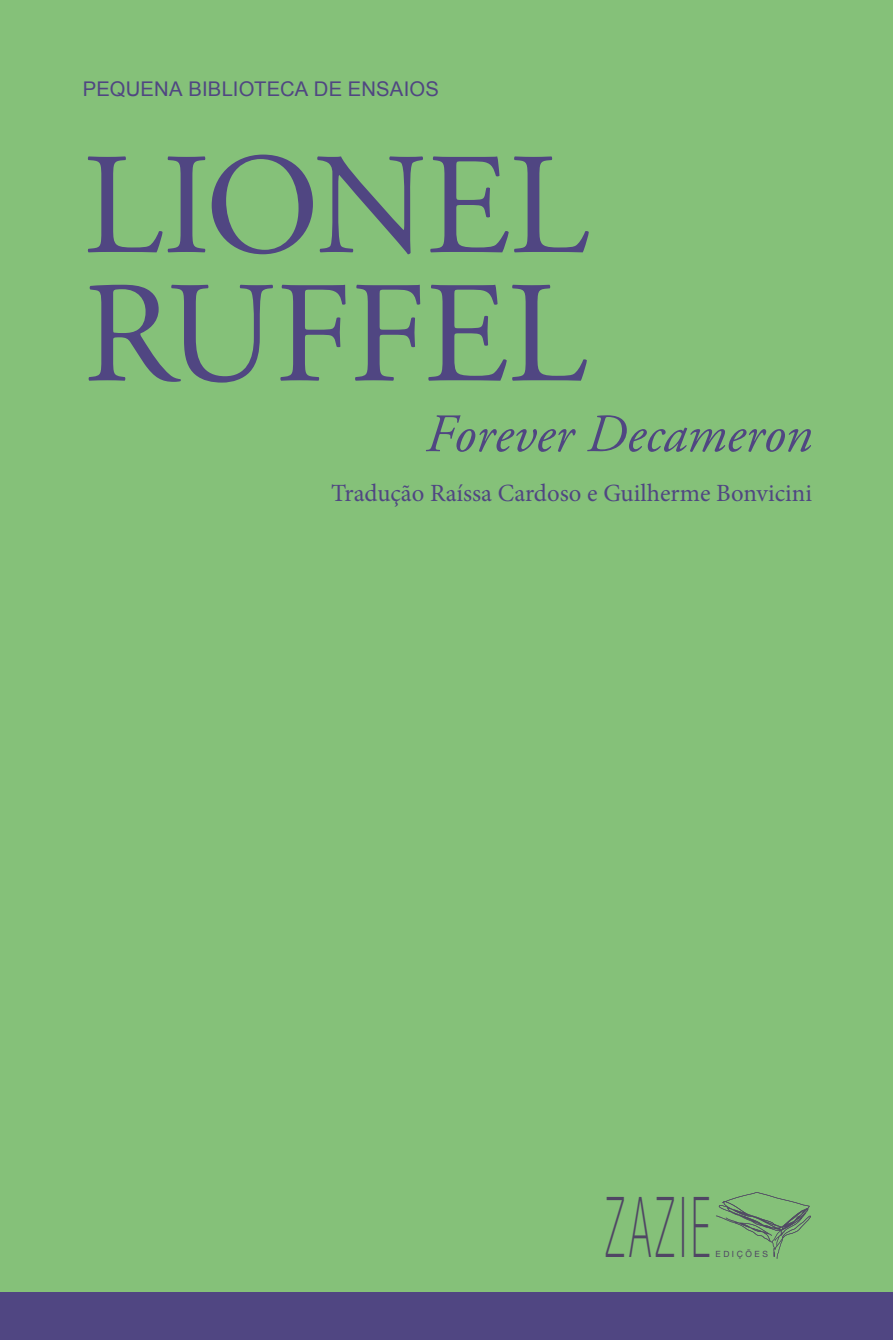
<style>
.page{position:relative;width:893px;height:1340px;background:#fff}
.page>*{position:absolute;margin:0;border:0;box-sizing:border-box;transform-origin:0 0}
.t1{font:144px "Adobe Garamond Pro";letter-spacing:-.015em;color:#504682}
.t2{font:100 condensed 84.15px "Helvetica Neue LT Std";letter-spacing:.1em;color:#504664;scale:.53 1}
.t3{font:italic 54px "Adobe Garamond Pro";color:#504682}
.t4{font:24.75px "Minion Pro";color:#504682}
.t5{font:20.25px "Arial";letter-spacing:.01em;color:#504682}
.t6{font:8.55px "Helvetica Neue LT Std";letter-spacing:.3em;color:#504664}
</style>
<div class="page">
<div style="left:0;top:0;width:893px;height:1339px;background:#85c179"></div>
<svg style="left:716px;top:1192px;width:95px;height:66px"></svg>
<div style="left:0;top:1292px;width:893px;height:47px;background:#504682"></div>
<p class="t5" style="left:83px;top:75px;width:358px">PEQUENA BIBLIOTECA DE ENSAIOS</p>
<p class="t1" style="left:83px;top:120px;width:507px">LIONEL</p>
<p class="t1" style="left:83px;top:248px;width:505px">RUFFEL</p>
<p class="t3" style="left:425px;top:401px;width:388px">Forever Decameron</p>
<p class="t4" style="left:331px;top:476px;width:482px">Tradução Raíssa Cardoso e Guilherme Bonvicini</p>
<p class="t2" style="left:605px;top:1179px;width:200px">ZAZIE</p>
<p class="t6" style="left:715px;top:1248px;width:54px">EDIÇÕES</p>
</div>
